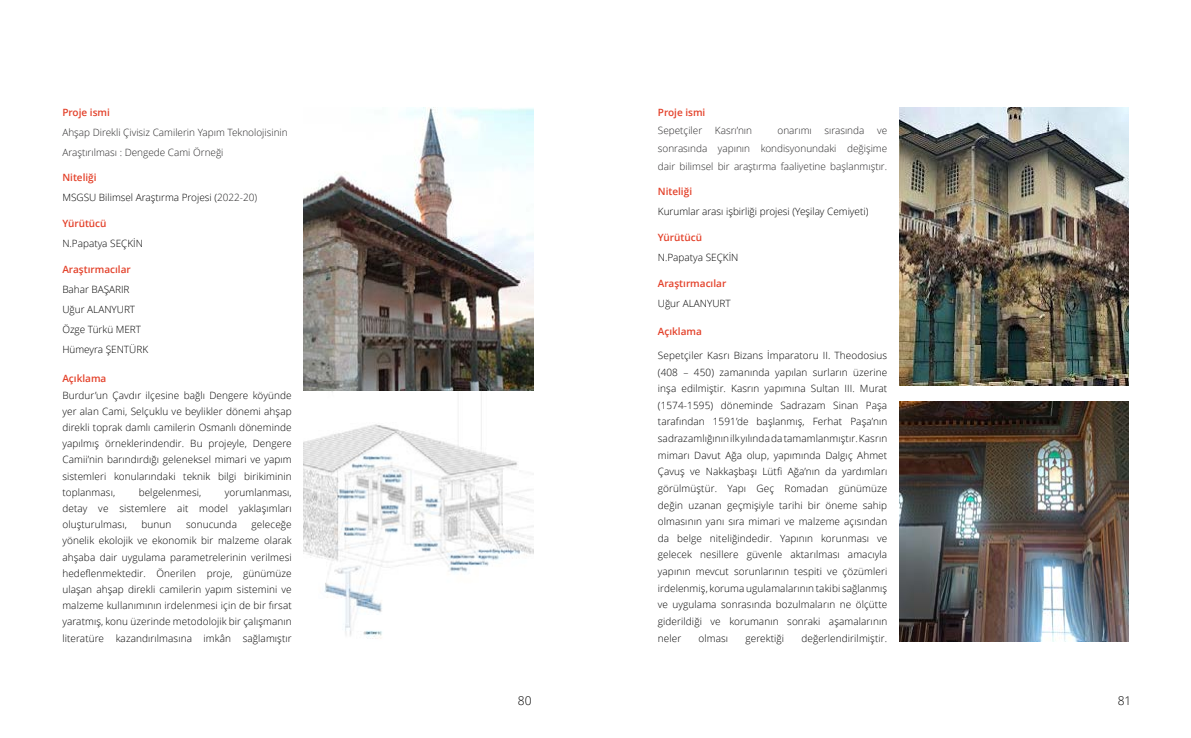
<style>
.page{position:relative;width:1191px;height:738px;background:#fff}
.page>*{position:absolute;margin:0;border:0;box-sizing:border-box;transform-origin:0 0}
.t1{font:300 12px "Open Sans";color:#000}
.t2{font:300 10px/16.6px "Open Sans";letter-spacing:.01em;color:#000;text-align:justify}
.t3{font:300 10px/18px "Open Sans";color:#292829}
.t4{font:600 10px "Open Sans";color:#e34029}
.s1{font-weight:600;color:#e34029}
.s2{color:#292829}
</style>
<div class="page">
<img style="left:304px;top:108px;width:229px;height:283px">
<img style="left:304px;top:391px;width:229px;height:248px">
<img style="left:899px;top:108px;width:229px;height:277px">
<img style="left:899px;top:401px;width:229px;height:240px">
<p class="t4" style="left:62px;top:105px;width:49px">Proje ismi</p>
<p class="t3" style="left:62px;top:121px;width:227px;line-height:20px">Ahşap Direkli Çivisiz Camilerin Yapım Teknolojisinin<br>Araştırılması : Dengede Cami Örneği</p>
<p class="t2" style="left:62px;top:167px;width:196px;line-height:20px"><span class="s1">Niteliği<br></span>MSGSU Bilimsel Araştırma Projesi (<span class="s2">2022-20)</span></p>
<p class="t4" style="left:62px;top:216px;width:46px">Yürütücü</p>
<p class="t2" style="left:62px;top:235px;width:82px">N.Papatya SEÇKİN</p>
<p class="t4" style="left:62px;top:262px;width:70px">Araştırmacılar</p>
<p class="t2" style="left:62px;top:278px;width:87px;line-height:20px;text-align:left">Bahar BAŞARIR<br>Uğur ALANYURT<br>Özge Türkü MERT<br>Hümeyra ŞENTÜRK</p>
<p class="t4" style="left:62px;top:371px;width:46px">Açıklama</p>
<p class="t2" style="left:62px;top:386px;width:231px;line-height:16.2px">Burdur’un Çavdır ilçesine bağlı Dengere köyünde yer alan Cami, Selçuklu ve beylikler dönemi ahşap direkli toprak damlı camilerin Osmanlı döneminde yapılmış örneklerindendir. Bu projeyle, Dengere Camii’nin barındırdığı geleneksel mimari ve yapım sistemleri konularındaki teknik bilgi birikiminin toplanması,</p>
<p class="t2" style="left:62px;top:483px;width:231px;line-height:16.2px;text-indent:162px">yorumlanması, detay ve sistemlere ait model yaklaşımları oluşturulması,</p>
<p class="t2" style="left:139px;top:483px;width:64px">belgelenmesi,</p>
<p class="t2" style="left:62px;top:515px;width:231px;line-height:16.2px;text-indent:189px">geleceğe yönelik ekolojik ve ekonomik bir malzeme olarak ahşaba dair uygulama parametrelerinin verilmesi hedeflenmektedir. Önerilen proje, günümüze ulaşan ahşap direkli camilerin yapım sistemini ve malzeme kullanımının irdelenmesi için de bir fırsat yaratmış, konu üzerinde metodolojik bir çalışmanın literatüre kazandırılmasına imkân sağlamıştır</p>
<p class="t2" style="left:141px;top:515px;width:31px">bunun</p>
<p class="t2" style="left:186px;top:515px;width:52px">sonucunda</p>
<p class="t4" style="left:658px;top:105px;width:49px">Proje ismi</p>
<p class="t3" style="left:658px;top:120px;width:46px">Sepetçiler</p>
<p class="t3" style="left:715px;top:120px;width:39px">Kasrı’nın</p>
<p class="t3" style="left:777px;top:120px;width:36px">onarımı</p>
<p class="t3" style="left:824px;top:120px;width:41px">sırasında</p>
<p class="t3" style="left:658px;top:120px;width:231px;text-align:justify;text-indent:219px">ve sonrasında yapının kondisyonundaki değişime dair bilimsel bir araştırma faaliyetine başlanmıştır.</p>
<p class="t4" style="left:658px;top:185px;width:36px">Niteliği</p>
<p class="t2" style="left:658px;top:203px;width:212px">Kurumlar arası işbirliği projesi (Yeşilay Cemiyeti)</p>
<p class="t4" style="left:658px;top:230px;width:46px">Yürütücü</p>
<p class="t2" style="left:658px;top:249px;width:82px">N.Papatya SEÇKİN</p>
<p class="t4" style="left:658px;top:276px;width:70px">Araştırmacılar</p>
<p class="t2" style="left:658px;top:294px;width:74px">Uğur ALANYURT</p>
<p class="t4" style="left:658px;top:324px;width:46px">Açıklama</p>
<p class="t2" style="left:658px;top:346px;width:231px">Sepetçiler Kasrı Bizans İmparatoru II. Theodosius (408 – 450) zamanında yapılan surların üzerine inşa edilmiştir. Kasrın yapımına Sultan III. Murat (1574-1595) döneminde Sadrazam Sinan Paşa tarafından 1591’de başlanmış, Ferhat Paşa’nın sadrazamlığının ilk yılında da tamamlanmıştır. Kasrın mimarı Davut Ağa olup, yapımında Dalgıç Ahmet Çavuş ve Nakkaşbaşı Lütfi Ağa’nın da yardımları görülmüştür. Yapı Geç Romadan günümüze değin uzanan geçmişiyle tarihi bir öneme sahip olmasının yanı sıra mimari ve malzeme açısından da belge niteliğindedir. Yapının korunması ve gelecek nesillere güvenle aktarılması amacıyla yapının mevcut sorunlarının tespiti ve çözümleri irdelenmiş, koruma ugulamalarının takibi sağlanmış ve uygulama sonrasında bozulmaların ne ölçütte giderildiği ve korumanın sonraki aşamalarının neler</p>
<p class="t2" style="left:698px;top:628px;width:31px">olması</p>
<p class="t2" style="left:745px;top:628px;width:40px">gerektiği</p>
<p class="t2" style="left:801px;top:628px;width:87px">değerlendirilmiştir.</p>
<p class="t1" style="left:518px;top:692px;width:15px">80</p>
<p class="t1" style="left:1117px;top:692px;width:15px">81</p>
</div>
